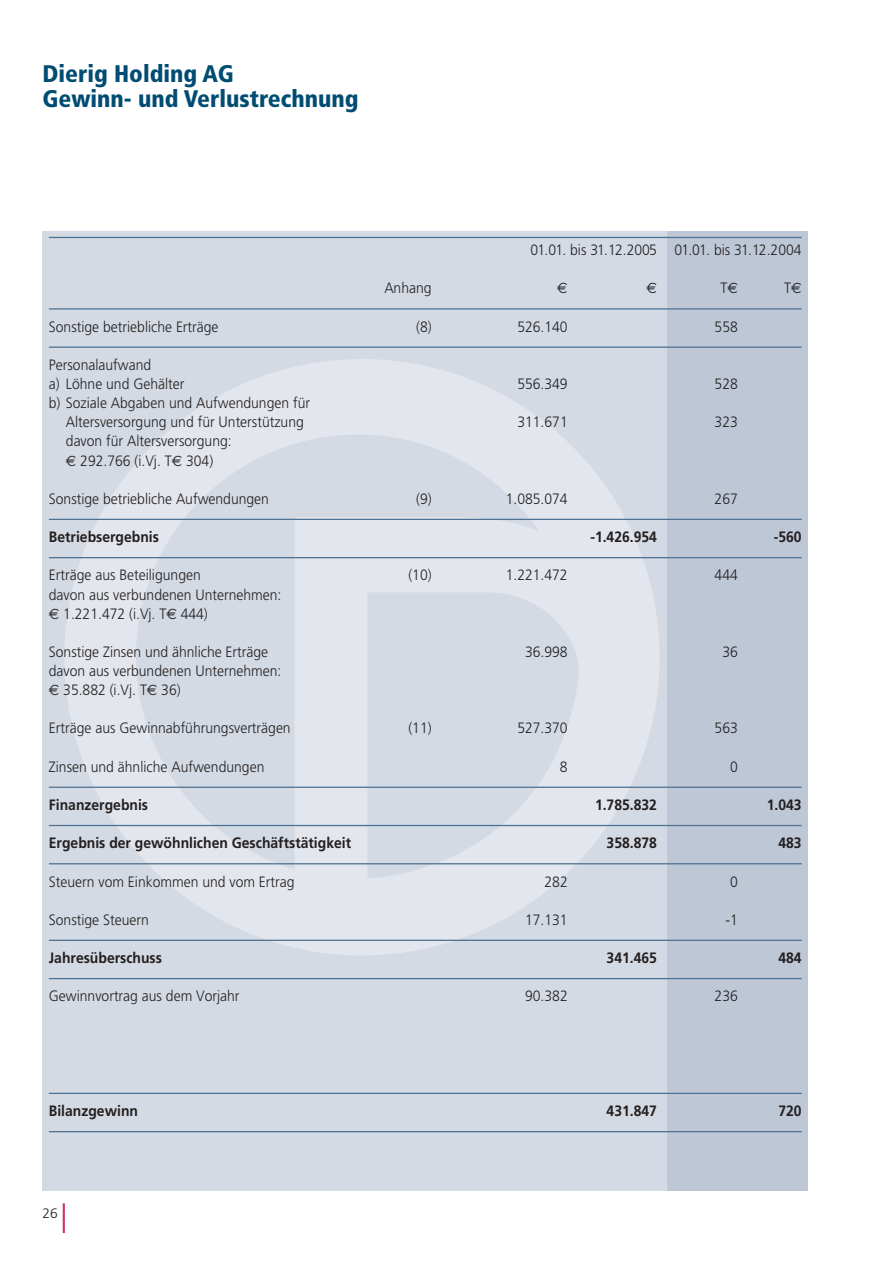
<style>
.page{position:relative;width:893px;height:1263px;background:#fff}
.page>*{position:absolute;margin:0;border:0;box-sizing:border-box;transform-origin:0 0}
.t1{font:900 condensed 24px/25.5px "Frutiger";color:#004c72}
.t2{font:300 15px/19.2px "Frutiger";color:#231f20;scale:.93 1}
.t3{font:700 15px "Frutiger";color:#231f20;scale:.93 1}
.t4{font:300 15px "Frutiger";letter-spacing:-.03em;color:#231f20;scale:.93 1}
.t5{font:15px "Euro Sans";color:#231f20;scale:.93 1}
.t6{font:300 13.65px "Frutiger";color:#231f20}
.s1{font-family:"Euro Sans";font-weight:400}
</style>
<div class="page">
<div style="left:43px;top:231px;width:625px;height:960px;background:#d4dae3"></div>
<svg style="left:64px;top:359px;width:596px;height:596px"></svg>
<div style="left:668px;top:231px;width:140px;height:960px;background:#bec7d6"></div>
<hr style="left:63px;top:1203px;width:2px;height:30px;background:#cf345d">
<hr style="left:49px;top:237px;width:752px;height:1px;background:#4d7192">
<hr style="left:49px;top:308px;width:752px;height:2px;background:#4d7192">
<hr style="left:49px;top:347px;width:752px;height:1px;background:#4d7192">
<hr style="left:49px;top:519px;width:752px;height:1px;background:#4d7192">
<hr style="left:49px;top:557px;width:752px;height:1px;background:#4d7192">
<hr style="left:49px;top:787px;width:752px;height:1px;background:#4d7192">
<hr style="left:49px;top:825px;width:752px;height:1px;background:#4d7192">
<hr style="left:49px;top:863px;width:752px;height:1px;background:#4d7192">
<hr style="left:49px;top:940px;width:752px;height:1px;background:#4d7192">
<hr style="left:49px;top:978px;width:752px;height:1px;background:#4d7192">
<hr style="left:49px;top:1093px;width:752px;height:1px;background:#4d7192">
<hr style="left:49px;top:1131px;width:752px;height:1px;background:#4d7192">
<h1 class="t1" style="left:43px;top:63px;width:318px">Dierig Holding AG<br>Gewinn- und Verlustrechnung</h1>
<p class="t4" style="left:531px;top:244px;width:293px">01.01. bis 31.12.2005 01.01. bis 31.12.2004</p>
<p class="t2" style="left:384px;top:280px;width:52px">Anhang</p>
<p class="t5" style="left:557px;top:279px;width:13px">€</p>
<p class="t5" style="left:646px;top:279px;width:13px">€</p>
<p class="t2" style="left:720px;top:280px;width:20px">T<span class="s1">€</span></p>
<p class="t2" style="left:784px;top:280px;width:20px">T<span class="s1">€</span></p>
<p class="t2" style="left:49px;top:318px;width:184px">Sonstige betriebliche Erträge</p>
<p class="t2" style="left:416px;top:318px;width:18px">(8)</p>
<p class="t2" style="left:517px;top:318px;width:56px">526.140</p>
<p class="t2" style="left:714px;top:318px;width:27px">558</p>
<p class="t2" style="left:49px;top:356px;width:147px">Personalaufwand<br>a) Löhne und Gehälter</p>
<p class="t2" style="left:517px;top:375px;width:56px">556.349</p>
<p class="t2" style="left:714px;top:375px;width:27px">528</p>
<p class="t2" style="left:66px;top:395px;width:264px;text-indent:-17px">b) Soziale Abgaben und Aufwendungen für<br>Altersversorgung und für Unterstützung</p>
<p class="t2" style="left:517px;top:414px;width:56px">311.671</p>
<p class="t2" style="left:714px;top:414px;width:27px">323</p>
<p class="t2" style="left:66px;top:433px;width:180px">davon für Altersversorgung: <span class="s1">€</span> 292.766 (i.Vj. T<span class="s1">€</span> 304)</p>
<p class="t2" style="left:49px;top:490px;width:238px">Sonstige betriebliche Aufwendungen</p>
<p class="t2" style="left:416px;top:490px;width:18px">(9)</p>
<p class="t2" style="left:506px;top:490px;width:68px">1.085.074</p>
<p class="t2" style="left:714px;top:490px;width:27px">267</p>
<p class="t3" style="left:49px;top:531px;width:120px">Betriebsergebnis</p>
<p class="t3" style="left:590px;top:531px;width:73px">-1.426.954</p>
<p class="t3" style="left:774px;top:531px;width:32px">-560</p>
<p class="t2" style="left:49px;top:567px;width:165px">Erträge aus Beteiligungen</p>
<p class="t2" style="left:408px;top:567px;width:27px">(10)</p>
<p class="t2" style="left:506px;top:567px;width:68px">1.221.472</p>
<p class="t2" style="left:714px;top:567px;width:27px">444</p>
<p class="t2" style="left:49px;top:586px;width:252px">davon aus verbundenen Unternehmen: <span class="s1">€</span> 1.221.472 (i.Vj. T<span class="s1">€</span> 444)</p>
<p class="t2" style="left:49px;top:643px;width:237px">Sonstige Zinsen und ähnliche Erträge</p>
<p class="t2" style="left:525px;top:643px;width:47px">36.998</p>
<p class="t2" style="left:722px;top:643px;width:18px">36</p>
<p class="t2" style="left:49px;top:662px;width:252px">davon aus verbundenen Unternehmen: <span class="s1">€</span> 35.882 (i.Vj. T<span class="s1">€</span> 36)</p>
<p class="t2" style="left:49px;top:720px;width:261px">Erträge aus Gewinnabführungsverträgen</p>
<p class="t2" style="left:408px;top:720px;width:27px">(11)</p>
<p class="t2" style="left:517px;top:720px;width:56px">527.370</p>
<p class="t2" style="left:714px;top:720px;width:27px">563</p>
<p class="t2" style="left:49px;top:758px;width:233px">Zinsen und ähnliche Aufwendungen</p>
<p class="t2" style="left:560px;top:758px;width:10px">8</p>
<p class="t2" style="left:730px;top:758px;width:10px">0</p>
<p class="t3" style="left:49px;top:799px;width:108px">Finanzergebnis</p>
<p class="t3" style="left:595px;top:799px;width:68px">1.785.832</p>
<p class="t3" style="left:767px;top:799px;width:39px">1.043</p>
<p class="t3" style="left:49px;top:837px;width:326px">Ergebnis der gewöhnlichen Geschäftstätigkeit</p>
<p class="t3" style="left:607px;top:837px;width:56px">358.878</p>
<p class="t3" style="left:778px;top:837px;width:27px">483</p>
<p class="t2" style="left:49px;top:873px;width:266px">Steuern vom Einkommen und vom Ertrag</p>
<p class="t2" style="left:544px;top:873px;width:27px">282</p>
<p class="t2" style="left:730px;top:873px;width:10px">0</p>
<p class="t2" style="left:49px;top:911px;width:109px">Sonstige Steuern</p>
<p class="t2" style="left:525px;top:911px;width:47px">17.131</p>
<p class="t2" style="left:725px;top:911px;width:15px">-1</p>
<p class="t3" style="left:49px;top:952px;width:123px">Jahresüberschuss</p>
<p class="t3" style="left:607px;top:952px;width:56px">341.465</p>
<p class="t3" style="left:778px;top:952px;width:27px">484</p>
<p class="t2" style="left:49px;top:988px;width:206px">Gewinnvortrag aus dem Vorjahr</p>
<p class="t2" style="left:525px;top:988px;width:47px">90.382</p>
<p class="t2" style="left:714px;top:988px;width:27px">236</p>
<p class="t3" style="left:49px;top:1105px;width:97px">Bilanzgewinn</p>
<p class="t3" style="left:607px;top:1105px;width:56px">431.847</p>
<p class="t3" style="left:778px;top:1105px;width:27px">720</p>
<p class="t6" style="left:43px;top:1208px;width:17px">26</p>
</div>
